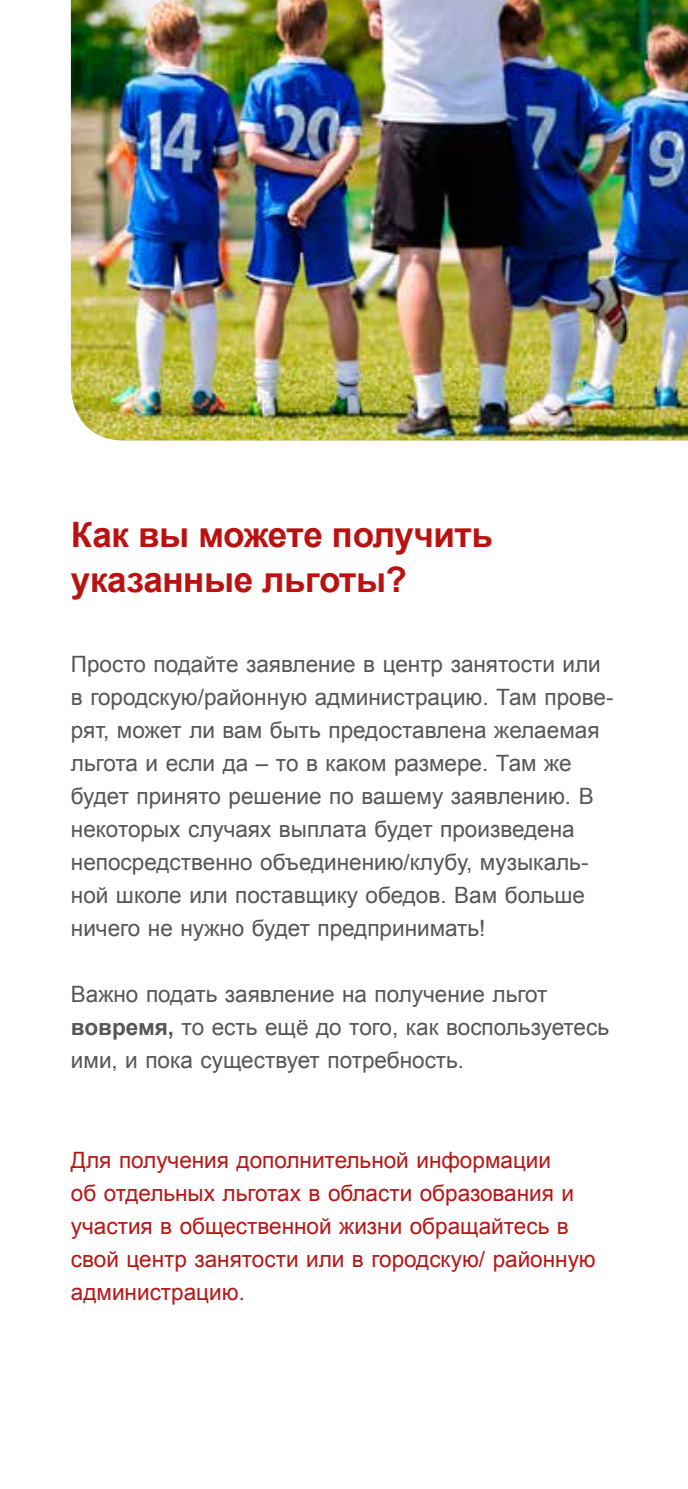
<style>
.page{position:relative;width:688px;height:1489px;background:#fff}
.page>*{position:absolute;margin:0;border:0;box-sizing:border-box;transform-origin:0 0}
.absatzheadline_RUS{font:700 35px/45px "Arial";letter-spacing:-.01em;color:#ba1211}
.bodytext_RUS{font:22.5px/33px "Arial";color:#565656}
.bodytext_RUS-2{font:22.5px/33px "Arial";color:#b61716}
.s1{font-weight:700}
</style>
<div class="page">
<img style="left:71px;top:0;width:616px;height:440px">
<h3 class="absatzheadline_RUS" style="left:71px;top:513px;width:423px">Как вы можете получить указанные льготы?</h3>
<p class="bodytext_RUS" style="left:71px;top:647px;width:544px">Просто подайте заявление в центр занятости или в городскую/районную администрацию. Там прове&shy;рят, может ли вам быть предоставлена желаемая льгота и если да – то в каком размере. Там же будет принято решение по вашему заявлению. В некоторых случаях выплата будет произведена непосредственно объединению/клубу, музыкаль&shy;ной школе или поставщику обедов. Вам больше ничего не нужно будет предпринимать!</p>
<p class="bodytext_RUS" style="left:71px;top:978px;width:539px">Важно подать заявление на получение льгот <span class="s1">вовремя,</span> то есть ещё до того, как воспользуетесь ими, и пока существует потребность.</p>
<p class="bodytext_RUS-2" style="left:71px;top:1143px;width:526px">Для получения дополнительной информации<br>об отдельных льготах в области образования и участия в общественной жизни обращайтесь в свой центр занятости или в городскую/ районную администрацию.</p>
</div>
